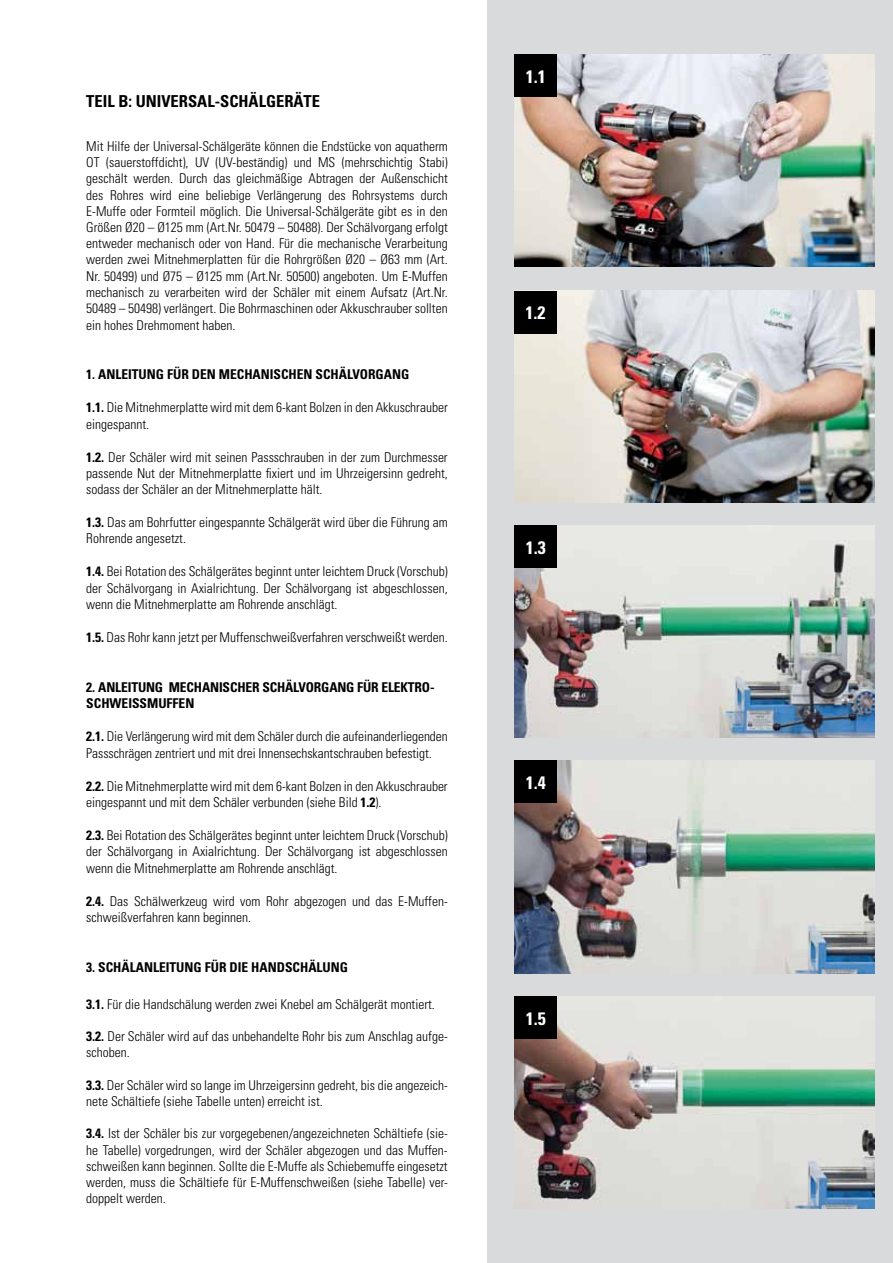
<style>
.page{position:relative;width:893px;height:1263px;background:#fff}
.page>*{position:absolute;margin:0;border:0;box-sizing:border-box;transform-origin:0 0}
.t1{font:700 condensed 18px "Univers LT";color:#fff}
.t2{font:700 condensed 16.5px "Univers LT";color:#000}
.t3{font:300 condensed 13.5px/16.2px "Univers LT";color:#000}
.t4{font:700 condensed 13.5px/16.5px "Univers LT";color:#000}
.s1{font-weight:700}
</style>
<div class="page">
<div style="left:488px;top:0;width:405px;height:1263px;background:#d9dadb"></div>
<img style="left:514px;top:761px;width:361px;height:212px">
<img style="left:514px;top:996px;width:360px;height:213px">
<img style="left:514px;top:54px;width:361px;height:213px">
<img style="left:514px;top:290px;width:361px;height:213px">
<img style="left:514px;top:526px;width:361px;height:212px">
<div style="left:514px;top:54px;width:43px;height:43px;background:#000"></div>
<div style="left:514px;top:291px;width:43px;height:42px;background:#000"></div>
<div style="left:514px;top:526px;width:43px;height:42px;background:#000"></div>
<div style="left:514px;top:760px;width:43px;height:43px;background:#000"></div>
<div style="left:514px;top:996px;width:43px;height:43px;background:#000"></div>
<p class="t2" style="left:86px;top:91px;width:235px">TEIL B: UNIVERSAL-SCHÄLGERÄTE</p>
<p class="t3" style="left:86px;top:138px;width:363px;text-align:justify">Mit Hilfe der Universal-Schälgeräte können die Endstücke von aquatherm OT (sauerstoffdicht), UV (UV-beständig) und MS (mehrschichtig Stabi) geschält werden. Durch das gleichmäßige Abtragen der Außenschicht des Rohres wird eine beliebige Verlängerung des Rohrsystems durch E-Muffe oder Formteil möglich. Die Universal-Schälgeräte gibt es in den Größen Ø20 – Ø125 mm (Art.Nr. 50479 – 50488). Der Schälvorgang erfolgt entweder mechanisch oder von Hand. Für die mechanische Verarbeitung werden zwei Mitnehmerplatten für die Rohrgrößen Ø20 – Ø63 mm (Art.<br>Nr. 50499) und Ø75 – Ø125 mm (Art.Nr. 50500) angeboten. Um E-Muffen mechanisch zu verarbeiten wird der Schäler mit einem Aufsatz (Art.Nr.<br>50489 – 50498) verlängert. Die Bohrmaschinen oder Akkuschrauber sollten ein hohes Drehmoment haben.</p>
<p class="t4" style="left:86px;top:366px;width:325px">1. ANLEITUNG FÜR DEN MECHANISCH EN SCHÄLVORGANG</p>
<p class="t3" style="left:86px;top:399px;width:363px"><span class="s1">1.1.</span> Die Mitnehmerplatte wird mit dem 6-kant Bolzen in den Akkuschrauber eingespannt.</p>
<p class="t3" style="left:86px;top:449px;width:363px;text-align:justify"><span class="s1">1.2.</span> Der Schäler wird mit seinen Passschrauben in der zum Durchmesser passende Nut der Mitnehmerplatte fixiert und im Uhrzeigersinn gedreht, sodass der Schäler an der Mitnehmerplatte hält.</p>
<p class="t3" style="left:86px;top:514px;width:363px"><span class="s1">1.3.</span> Das am Bohrfutter eingespannte Schälgerät wird über die Führung am<br>Rohrende angesetzt.</p>
<p class="t3" style="left:86px;top:563px;width:363px;text-align:justify"><span class="s1">1.4.</span> Bei Rotation des Schälgerätes beginnt unter leichtem Druck (Vorschub) der Schälvorgang in Axialrichtung. Der Schälvorgang ist abgeschlossen, wenn die Mitnehmerplatte am Rohrende anschlägt.</p>
<p class="t3" style="left:86px;top:629px;width:363px"><span class="s1">1.5.</span> Das Rohr kann jetzt per Muffenschweißverfahren verschweißt werden.</p>
<p class="t4" style="left:86px;top:678px;width:349px">2. ANLEITUNG MECHANISCH ER SCHÄLVORGANG FÜR ELEKTRO-<br>SCHW</p>
<p class="t4" style="left:122px;top:695px;width:20px">EISSM</p>
<p class="t4" style="left:158px;top:695px;width:37px">UFFEN</p>
<p class="t3" style="left:86px;top:728px;width:363px"><span class="s1">2.1.</span> Die Verlängerung wird mit dem Schäler durch die aufeinanderliegenden<br>Passschrägen zentriert und mit drei Innensechskantschrauben befestigt.</p>
<p class="t3" style="left:86px;top:778px;width:363px"><span class="s1">2.2.</span> Die Mitnehmerplatte wird mit dem 6-kant Bolzen in den Akkuschrauber eingespannt und mit dem Schäler verbunden (siehe Bild <span class="s1">1.2</span>).</p>
<p class="t3" style="left:86px;top:827px;width:363px;text-align:justify"><span class="s1">2.3.</span> Bei Rotation des Schälgerätes beginnt unter leichtem Druck (Vorschub) der Schälvorgang in Axialrichtung. Der Schälvorgang ist abgeschlossen wenn die Mitnehmerplatte am Rohrende anschlägt.</p>
<p class="t3" style="left:86px;top:893px;width:363px"><span class="s1">2.4.</span> Das Schälwerkzeug wird vom Rohr abgezogen und das E-Muffen&shy;schweißverfahren kann beginnen.</p>
<p class="t4" style="left:86px;top:958px;width:263px">3. SCHÄLANLEITUNG FÜ R DIE HANDSCHÄLUNG</p>
<p class="t3" style="left:86px;top:996px;width:350px"><span class="s1">3.1.</span> Für die Handschälung werden zwei Knebel am Schälgerät montiert.</p>
<p class="t3" style="left:86px;top:1028px;width:363px"><span class="s1">3.2.</span> Der Schäler wird auf das unbehandelte Rohr bis zum Anschlag aufge&shy;schoben.</p>
<p class="t3" style="left:86px;top:1077px;width:363px"><span class="s1">3.3.</span> Der Schäler wird so lange im Uhrzeigersinn gedreht, bis die angezeich&shy;nete Schältiefe (siehe Tabelle unten) erreicht ist.</p>
<p class="t3" style="left:86px;top:1125px;width:363px;text-align:justify"><span class="s1">3.4.</span> Ist der Schäler bis zur vorgegebenen/angezeichneten Schältiefe (sie&shy;he Tabelle) vorgedrungen, wird der Schäler abgezogen und das Muffen&shy;schweißen kann beginnen. Sollte die E-Muffe als Schiebemuffe eingesetzt werden, muss die Schältiefe für E-Muffenschweißen (siehe Tabelle) ver&shy;doppelt werden.</p>
<h1 class="t1" style="left:526px;top:65px;width:21px">1.1</h1>
<h1 class="t1" style="left:525px;top:302px;width:21px">1.2</h1>
<h1 class="t1" style="left:526px;top:536px;width:21px">1.3</h1>
<h1 class="t1" style="left:526px;top:771px;width:21px">1.4</h1>
<h1 class="t1" style="left:526px;top:1007px;width:21px">1.5</h1>
</div>
